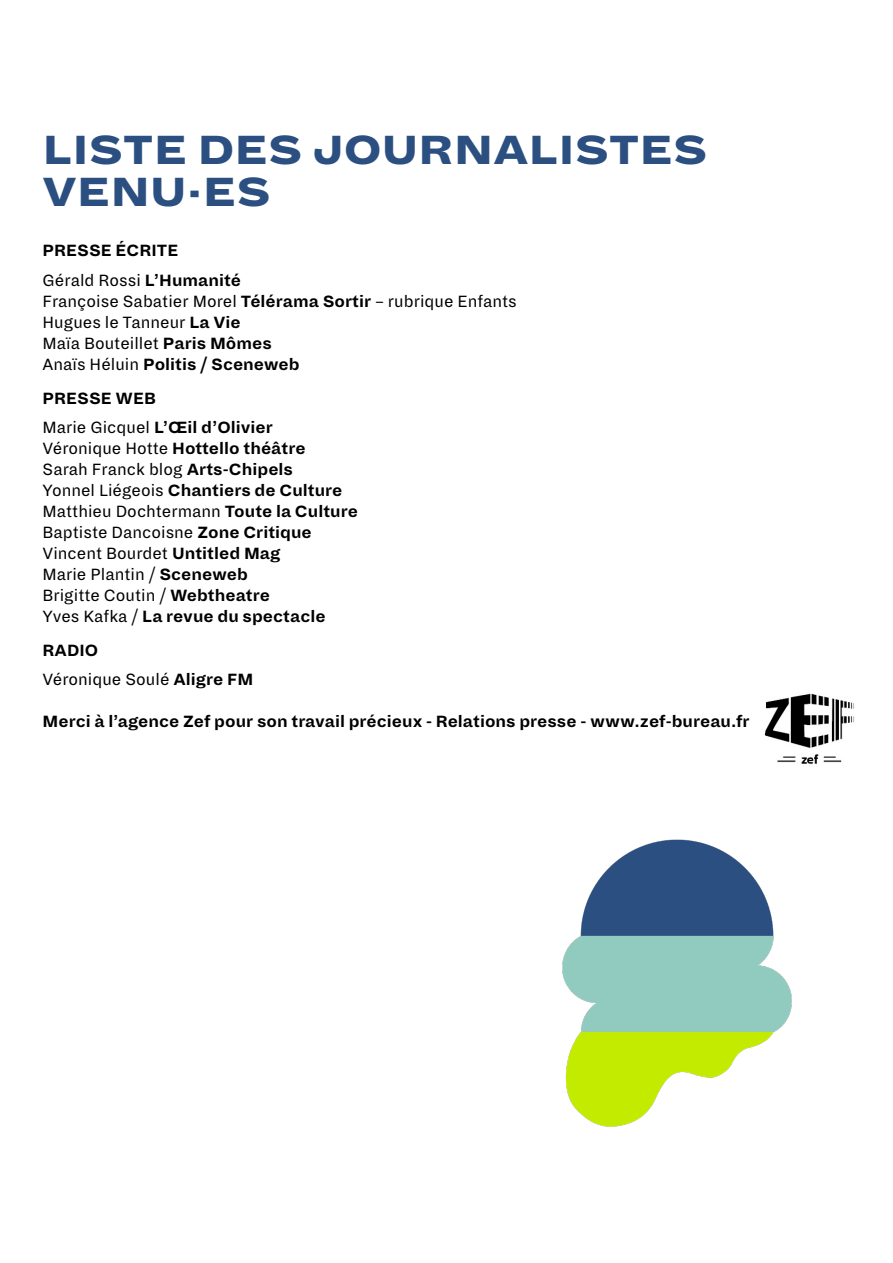
<style>
.page{position:relative;width:893px;height:1263px;background:#fff}
.page>*{position:absolute;margin:0;border:0;box-sizing:border-box;transform-origin:0 0}
.t1{font:900 45px/42px "Dia";color:#2b4f81}
.t2{font:18px/21px "Dia";color:#000}
.t3{font:700 18px/29.5px "Dia";color:#000}
.s1{font-weight:400}
.s2{font-weight:700}
</style>
<div class="page">
<img style="left:562px;top:839px;width:230px;height:288px">
<img style="left:764px;top:693px;width:91px;height:71px">
<h1 class="t1" style="left:43px;top:128px;width:666px">LISTE DES JOURNALISTES<br>VENU·ES</h1>
<p class="t3" style="left:43px;top:236px;width:200px">PRESSE ÉCRITE<br><span class="s1">Gérald Rossi</span> L’Humanité</p>
<p class="t2" style="left:43px;top:291px;width:476px">Françoise Sabatier Morel <span class="s2">Télérama Sortir</span> – rubrique Enfants Hugues le Tanneur <span class="s2">La Vie<br></span>Maïa Bouteillet <span class="s2">Paris Mômes<br></span>Anaïs Héluin <span class="s2">Politis / Sceneweb</span></p>
<p class="t3" style="left:43px;top:383px;width:232px">PRESSE WEB<br><span class="s1">Marie Gicquel</span> L’Œil d’Olivier</p>
<p class="t2" style="left:43px;top:438px;width:317px">Véronique Hotte <span class="s2">Hottello théâtre<br></span>Sarah Franck blog <span class="s2">Arts-Chipels<br></span>Yonnel Liégeois <span class="s2">Chantiers de Culture<br></span>Matthieu Dochtermann <span class="s2">Toute la Culture<br></span>Baptiste Dancoisne <span class="s2">Zone Critique<br></span>Vincent Bourdet <span class="s2">Untitled Mag<br></span>Marie Plantin / <span class="s2">Sceneweb<br></span>Brigitte Coutin / <span class="s2">Webtheatre<br></span>Yves Kafka / <span class="s2">La revue du spectacle</span></p>
<p class="t2" style="left:43px;top:636px;width:212px;line-height:29.5px"><span class="s2">RADIO<br></span>Véronique Soulé <span class="s2">Aligre FM</span></p>
<p class="t3" style="left:43px;top:707px;width:709px">Merci à l’agence Zef pour son travail précieux - Relations presse - www.zef-bureau.fr</p>
</div>
